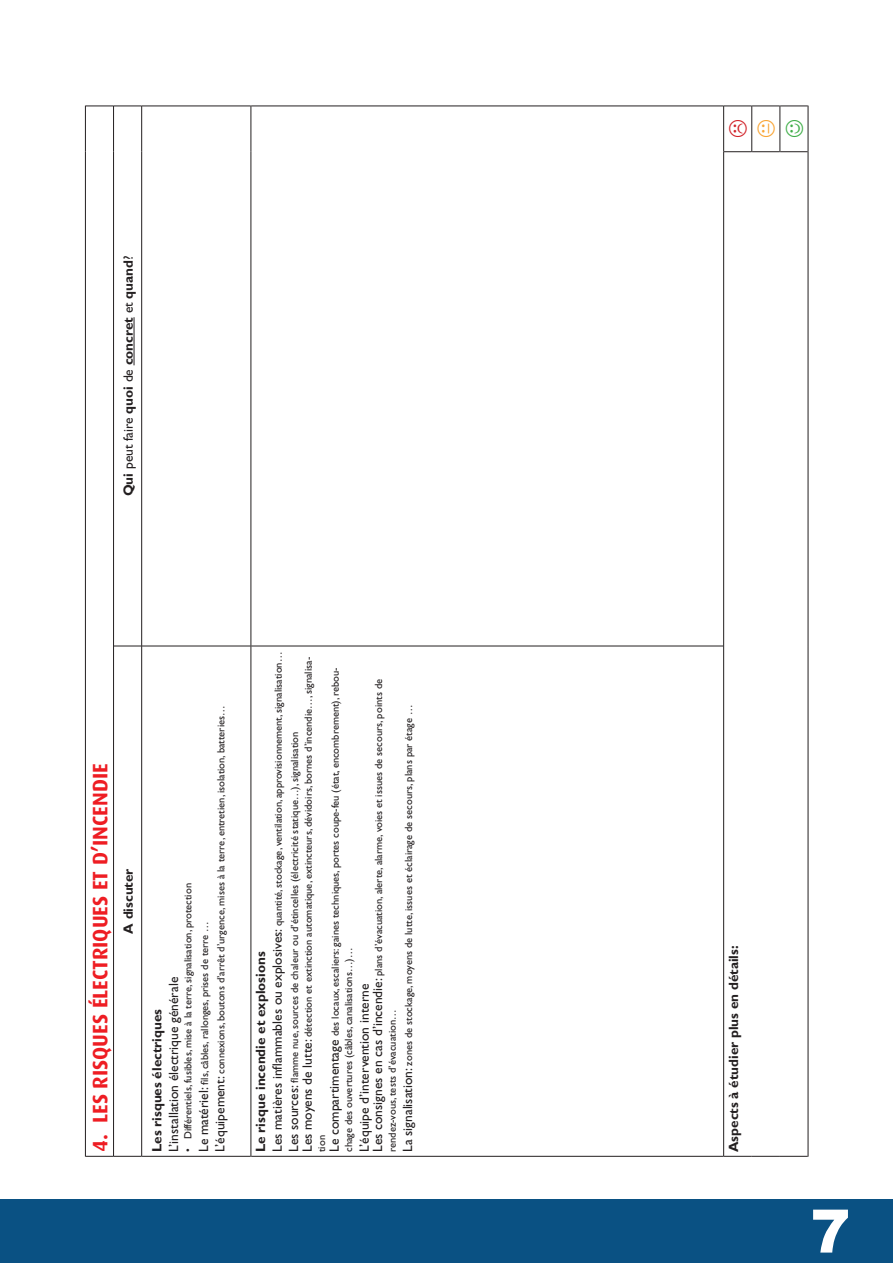
<style>
.page{position:relative;width:893px;height:1263px;background:#fff}
.page>*{position:absolute;margin:0;border:0;box-sizing:border-box;transform-origin:0 0}
.t1{font:700 21px "Dax";color:#ee1d23}
.t2{font:700 13.5px "Gill Sans";color:#231f20}
.t3{font:13.5px "Gill Sans";color:#231f20}
.t4{font:10.5px/13.5px "Gill Sans";color:#231f20}
.s1{font-weight:400}
.s2{font-size:13.5px}
</style>
<div class="page">
<div style="left:0;top:1199px;width:893px;height:64px;background:#0a5183"></div>
<hr style="left:85px;top:646px;width:1px;height:511px;background:#231f20">
<hr style="left:85px;top:152px;width:1px;height:494px;background:#231f20">
<hr style="left:85px;top:106px;width:1px;height:46px;background:#231f20">
<hr style="left:113px;top:646px;width:1px;height:511px;background:#231f20">
<svg style="left:86px;top:1156px;width:55px;height:1px"></svg>
<hr style="left:113px;top:152px;width:1px;height:494px;background:#231f20">
<svg style="left:114px;top:646px;width:27px;height:1px"></svg>
<hr style="left:113px;top:106px;width:1px;height:46px;background:#231f20">
<svg style="left:86px;top:106px;width:55px;height:1px"></svg>
<hr style="left:141px;top:646px;width:1px;height:511px;background:#231f20">
<hr style="left:142px;top:1156px;width:109px;height:1px;background:#231f20">
<hr style="left:141px;top:152px;width:1px;height:494px;background:#231f20">
<hr style="left:142px;top:646px;width:109px;height:1px;background:#231f20">
<hr style="left:141px;top:106px;width:1px;height:46px;background:#231f20">
<hr style="left:142px;top:106px;width:109px;height:1px;background:#231f20">
<hr style="left:251px;top:646px;width:1px;height:511px;background:#231f20">
<hr style="left:251px;top:1156px;width:472px;height:1px;background:#231f20">
<hr style="left:251px;top:152px;width:1px;height:494px;background:#231f20">
<hr style="left:251px;top:646px;width:472px;height:1px;background:#231f20">
<hr style="left:251px;top:106px;width:1px;height:46px;background:#231f20">
<hr style="left:251px;top:106px;width:472px;height:1px;background:#231f20">
<hr style="left:723px;top:646px;width:1px;height:511px;background:#231f20">
<hr style="left:723px;top:152px;width:1px;height:494px;background:#231f20">
<svg style="left:724px;top:1156px;width:84px;height:1px"></svg>
<hr style="left:808px;top:646px;width:1px;height:511px;background:#231f20">
<hr style="left:808px;top:152px;width:1px;height:494px;background:#231f20">
<hr style="left:723px;top:106px;width:1px;height:46px;background:#231f20">
<hr style="left:751px;top:106px;width:1px;height:46px;background:#231f20">
<hr style="left:779px;top:106px;width:1px;height:46px;background:#231f20">
<svg style="left:724px;top:151px;width:84px;height:1px"></svg>
<svg style="left:724px;top:106px;width:84px;height:1px"></svg>
<hr style="left:808px;top:106px;width:1px;height:46px;background:#231f20">
<hr style="left:134px;top:317px;width:1px;height:48px;background:#231f20">
<p class="t2" style="left:120px;top:496px;width:242px;rotate:-90deg">Qui <span class="s1">peut faire</span> quoi <span class="s1">de</span> concret <span class="s1">et</span> quand<span class="s1">?</span></p>
<h1 class="t1" style="left:88px;top:1152px;width:390px;rotate:-90deg">4. Les risques électriques et d’incendie</h1>
<p class="t2" style="left:120px;top:934px;width:67px;rotate:-90deg">A discuter</p>
<p class="t4" style="left:180px;top:1152px;width:448px;line-height:16.5px;text-indent:13px;rotate:-90deg">Différentiels, fusibles, mise à la terre, signalisation, protection<br><span class="s2">Le matériel:</span> fils, câbles, rallonges, prises de terre …<br><span class="s2">L’équipement:</span> connexions, boutons d’arrêt d’urgence, mises à la terre, entretien, isolation, batteries…</p>
<p class="t4" style="left:181px;top:1152px;width:5px;rotate:-90deg">•</p>
<p class="t3" style="left:166px;top:1152px;width:177px;rotate:-90deg">L’installation électrique générale</p>
<p class="t2" style="left:149px;top:1152px;width:144px;rotate:-90deg">Les risques électriques</p>
<p class="t4" style="left:270px;top:1152px;width:502px;line-height:16.5px;rotate:-90deg"><span class="s2">Les matières inflammables ou explosives:</span> quantité, stockage, ventilation, approvisionnement, signalisation…<br><span class="s2">Les sources:</span> flamme nue, sources de chaleur ou d’étincelles (électricité statique…), signalisation</p>
<p class="t4" style="left:302px;top:1152px;width:496px;rotate:-90deg"><span class="s2">Les moyens de lutte:</span> détection et extinction automatique, extincteurs, dévidoirs, bornes d’incendie…, signalisa&shy;tion<br><span class="s2">Le compartimentage</span> des locaux, escaliers: gaines techniques, portes coupe-feu (état, encombrement), rebou&shy;chage des ouvertures (câbles, canalisations…)…</p>
<p class="t4" style="left:372px;top:1152px;width:474px;rotate:-90deg"><span class="s2">Les consignes en cas d’incendie:</span> plans d’évacuation, alerte, alarme, voies et issues de secours, points de rendez-vous, tests d’évacuation…</p>
<p class="t4" style="left:402px;top:1152px;width:449px;rotate:-90deg"><span class="s2">La signalisation:</span> zones de stockage, moyens de lutte, issues et éclairage de secours, plans par étage …</p>
<p class="t2" style="left:253px;top:1152px;width:202px;rotate:-90deg">Le risque incendie et explosions</p>
<p class="t3" style="left:356px;top:1152px;width:170px;rotate:-90deg">L’équipe d’intervention interne</p>
<p class="t2" style="left:725px;top:1152px;width:208px;rotate:-90deg">Aspects à étudier plus en détails:</p>
</div>
